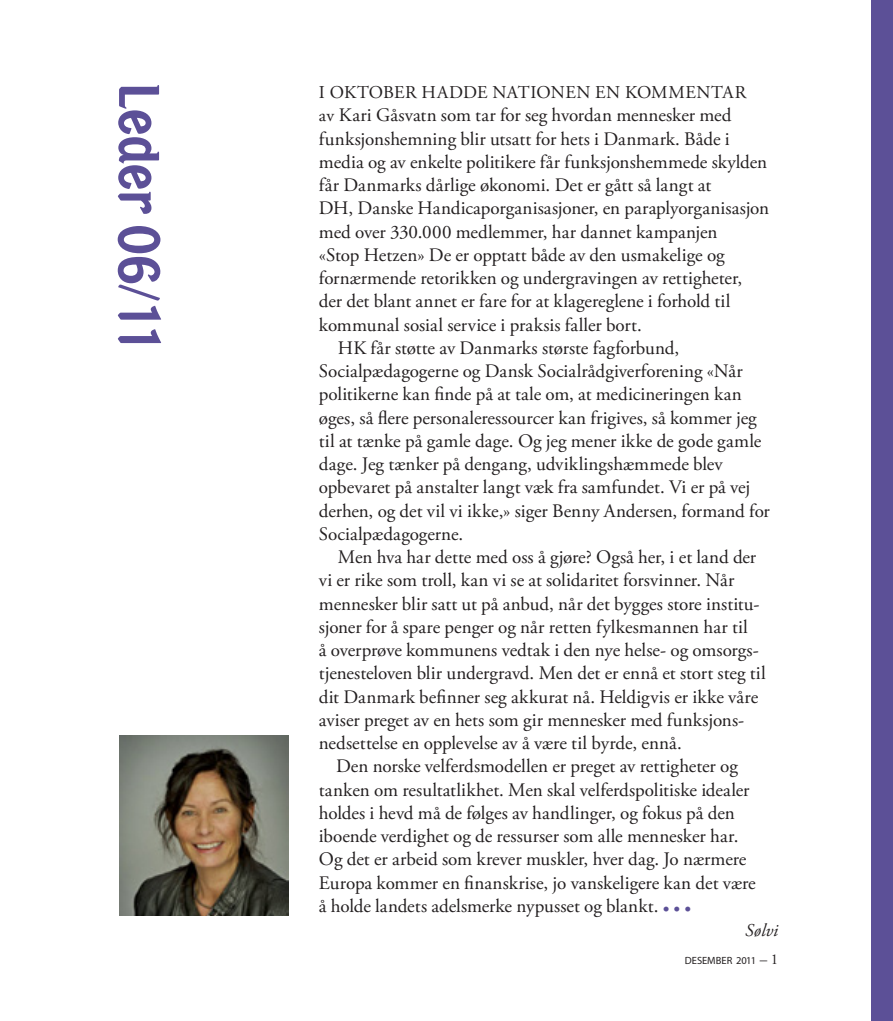
<style>
.page{position:relative;width:893px;height:1021px;background:#fff}
.page>*{position:absolute;margin:0;border:0;box-sizing:border-box;transform-origin:0 0}
.t1{font:500 60px "Portobello";letter-spacing:-.01em;color:#5c5097}
.t2{font:19.05px "Adobe Garamond Pro";color:#231f20}
.t3{font:18px "Adobe Garamond Pro";letter-spacing:.025em;color:#231f20}
.t4{font:italic 18px "Adobe Garamond Pro";color:#231f20}
.t5{font:10.5px "Myriad Pro";color:#231f20}
.s1{font-size:18px}
.s2{font-family:"Adobe Garamond Pro";font-size:15px}
</style>
<div class="page">
<img style="left:119px;top:736px;width:170px;height:179px">
<div style="left:871px;top:0;width:22px;height:1020px;background:#5c5097"></div>
<h1 class="t1" style="left:173px;top:83px;width:269px;rotate:90deg">Leder 06/11</h1>
<p class="t3" style="left:319px;top:82px;width:429px">I OKTOBER HADDE NATIONEN EN KOMMENTAR</p>
<p class="t2" style="left:319px;top:104px;width:414px"><span class="s1">av</span> Kari Gåsvatn som tar for seg hvordan mennesker med</p>
<p class="t2" style="left:319px;top:127px;width:412px">funksjonshemning blir utsatt for hets i Danmark. Både i</p>
<p class="t2" style="left:319px;top:150px;width:450px">media og av enkelte politikere får funksjonshemmede skylden</p>
<p class="t2" style="left:319px;top:174px;width:394px">får Danmarks dårlige økonomi. Det er gått så langt at</p>
<p class="t2" style="left:319px;top:197px;width:452px">DH, Danske Handicaporganisasjoner, en paraplyorganisasjon</p>
<p class="t2" style="left:319px;top:220px;width:400px">med over 330.000 medlemmer, har dannet kampanjen</p>
<p class="t2" style="left:319px;top:243px;width:407px">«Stop Hetzen» De er opptatt både av den usmakelige og</p>
<p class="t2" style="left:319px;top:267px;width:425px">fornærmende retorikken og undergravingen av rettigheter,</p>
<p class="t2" style="left:319px;top:290px;width:413px">der det blant annet er fare for at klagereglene i forhold til</p>
<p class="t2" style="left:319px;top:313px;width:324px">kommunal sosial service i praksis faller bort.</p>
<p class="t2" style="left:338px;top:336px;width:343px">HK får støtte av Danmarks største fagforbund,</p>
<p class="t2" style="left:319px;top:360px;width:425px">Socialpædagogerne og Dansk Socialrådgiverforening «Når</p>
<p class="t2" style="left:319px;top:383px;width:424px">politikerne kan finde på at tale om, at medicineringen kan</p>
<p class="t2" style="left:319px;top:406px;width:439px">øges, så flere personaleressourcer kan frigives, så kommer jeg</p>
<p class="t2" style="left:319px;top:429px;width:444px">til at tænke på gamle dage. Og jeg mener ikke de gode gamle</p>
<p class="t2" style="left:319px;top:452px;width:405px">dage. Jeg tænker på dengang, udviklingshæmmede blev</p>
<p class="t2" style="left:319px;top:476px;width:433px">opbevaret på anstalter langt væk fra samfundet. Vi er på vej</p>
<p class="t2" style="left:319px;top:499px;width:452px">derhen, og det vil vi ikke,» siger Benny Andersen, formand for</p>
<p class="t2" style="left:319px;top:522px;width:146px">Socialpædagogerne.</p>
<p class="t2" style="left:338px;top:545px;width:420px">Men hva har dette med oss å gjøre? Også her, i et land der</p>
<p class="t2" style="left:319px;top:569px;width:417px">vi er rike som troll, kan vi se at solidaritet forsvinner. Når</p>
<p class="t2" style="left:319px;top:592px;width:442px">mennesker blir satt ut på anbud, når det bygges store institu-</p>
<p class="t2" style="left:319px;top:615px;width:431px">sjoner for å spare penger og når retten fylkesmannen har til</p>
<p class="t2" style="left:319px;top:638px;width:441px">å overprøve kommunens vedtak i den nye helse- og omsorgs-</p>
<p class="t2" style="left:319px;top:662px;width:448px">tjenesteloven blir undergravd. Men det er ennå et stort steg til</p>
<p class="t2" style="left:319px;top:685px;width:441px">dit Danmark befinner seg akkurat nå. Heldigvis er ikke våre</p>
<p class="t2" style="left:319px;top:708px;width:427px">aviser preget av en hets som gir mennesker med funksjons-</p>
<p class="t2" style="left:319px;top:731px;width:364px">nedsettelse en opplevelse av å være til byrde, ennå.</p>
<p class="t2" style="left:336px;top:755px;width:403px">Den norske velferdsmodellen er preget av rettigheter og</p>
<p class="t2" style="left:319px;top:778px;width:432px">tanken om resultatlikhet. Men skal velferdspolitiske idealer</p>
<p class="t2" style="left:319px;top:801px;width:417px">holdes i hevd må de følges av handlinger, og fokus på den</p>
<p class="t2" style="left:319px;top:824px;width:421px">iboende verdighet og de ressurser som alle mennesker har.</p>
<p class="t2" style="left:319px;top:848px;width:429px">Og det er arbeid som krever muskler, hver dag. Jo nærmere</p>
<p class="t2" style="left:319px;top:871px;width:438px">Europa kommer en finanskrise, jo vanskeligere kan det være</p>
<p class="t2" style="left:319px;top:894px;width:374px">å holde landets adelsmerke nypusset og blankt. <sub>•</sub> <sub>•</sub> <sub>•</sub></p>
<p class="t4" style="left:745px;top:919px;width:34px">Sølvi</p>
<p class="t5" style="left:685px;top:953px;width:95px">DESEMBER 2011 <span class="s2">– 1</span></p>
</div>
